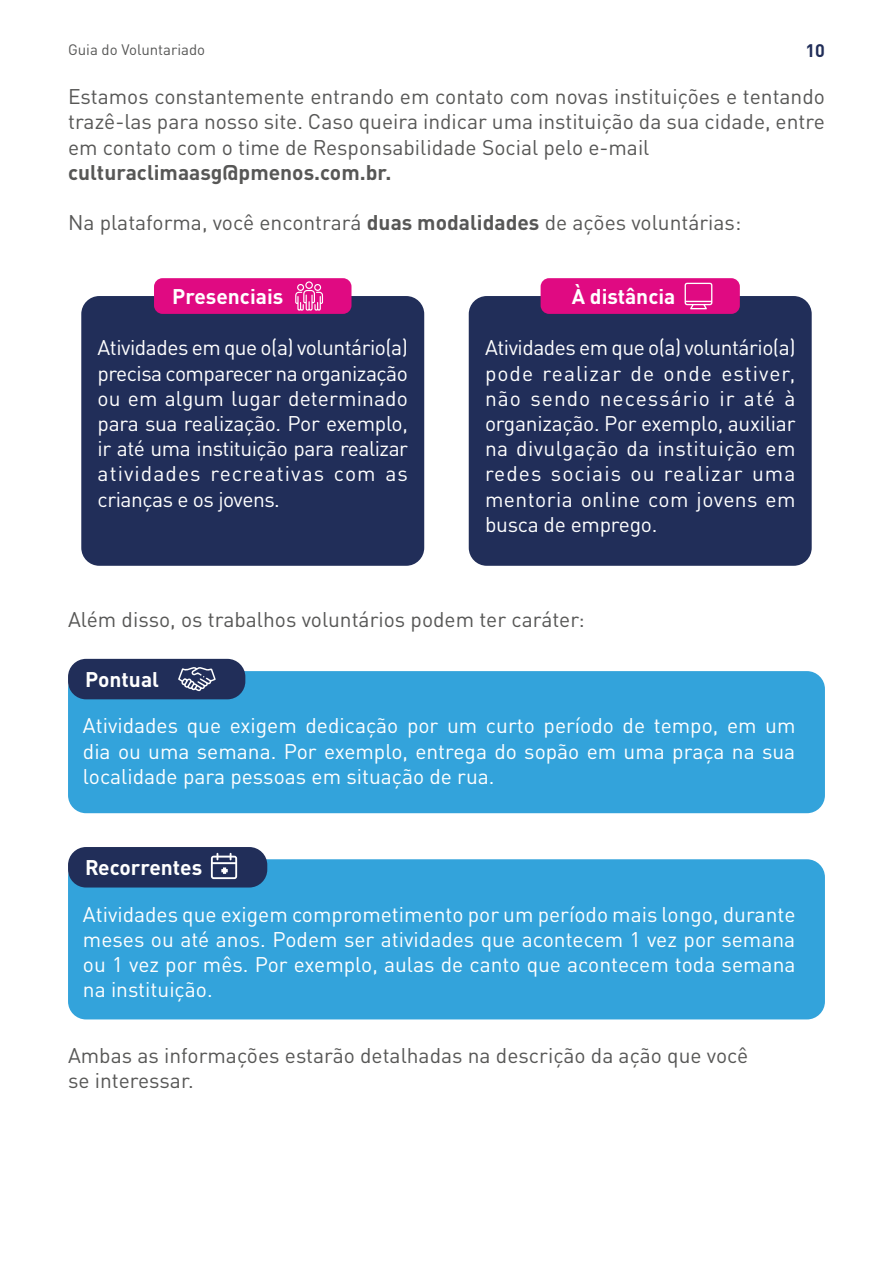
<style>
.page{position:relative;width:893px;height:1263px;background:#fff}
.page>*{position:absolute;margin:0;border:0;box-sizing:border-box;transform-origin:0 0}
.t1{font:21px/25.2px "DIN Pro";color:#fff;text-align:justify}
.t2{font:21px/25.2px "DIN Pro";color:#575756;text-align:justify}
.t3{font:700 21px "DIN Pro";color:#fff}
.t4{font:700 21px "DIN Pro";color:#575756}
.t5{font:700 18px "DIN Pro";color:#212e59}
.t6{font:15px "DIN Pro";color:#575756}
.s1{font-weight:700}
</style>
<div class="page">
<div style="left:68px;top:671px;width:757px;height:142px;background:#33a3db;border-radius:18px"></div>
<div style="left:68px;top:859px;width:757px;height:160px;background:#33a3db;border-radius:18px"></div>
<div style="left:68px;top:659px;width:177px;height:40px;background:#212e59;border-radius:18px"></div>
<div style="left:68px;top:847px;width:199px;height:40px;background:#212e59;border-radius:18px"></div>
<div style="left:81px;top:296px;width:343px;height:270px;background:#212e59;border-radius:18px"></div>
<div style="left:469px;top:296px;width:343px;height:270px;background:#212e59;border-radius:18px"></div>
<div style="left:154px;top:278px;width:197px;height:36px;background:#e00a82;border-radius:9px"></div>
<div style="left:541px;top:278px;width:199px;height:36px;background:#e00a82;border-radius:9px"></div>
<svg style="left:685px;top:283px;width:27px;height:26px"></svg>
<svg style="left:295px;top:281px;width:28px;height:30px"></svg>
<svg style="left:178px;top:667px;width:38px;height:24px"></svg>
<svg style="left:211px;top:853px;width:26px;height:26px"></svg>
<p class="t6" style="left:68px;top:38px;width:139px">Guia do Voluntariado</p>
<p class="t5" style="left:805px;top:36px;width:21px">10</p>
<p class="t2" style="left:68px;top:82px;width:758px">Estamos constantemente entrando em contato com novas instituições e tentando trazê-las para nosso site. Caso queira indicar uma instituição da sua cidade, entre em contato com o time de Responsabilidade Social pelo e-mail</p>
<p class="t4" style="left:68px;top:155px;width:325px">culturaclimaasg@pmenos.com.br.</p>
<p class="t2" style="left:68px;top:208px;width:675px">Na plataforma, você encontrará <span class="s1">duas modalidades</span> de ações voluntárias:</p>
<p class="t3" style="left:172px;top:278px;width:113px">Presenciais</p>
<p class="t3" style="left:572px;top:278px;width:105px">À distância</p>
<p class="t1" style="left:98px;top:333px;width:312px">Atividades em que o(a) voluntário(a) precisa comparecer na organização ou em algum lugar determinado para sua realização. Por exemplo, ir até uma instituição para realizar atividades recreativas com as crianças e os jovens.</p>
<p class="t1" style="left:485px;top:333px;width:312px">Atividades em que o(a) voluntário(a) pode realizar de onde estiver, não sendo necessário ir até à organização. Por exemplo, auxiliar na divulgação da instituição em redes sociais ou realizar uma mentoria online com jovens em busca de emprego.</p>
<p class="t2" style="left:68px;top:604px;width:518px">Além disso, os trabalhos voluntários podem ter caráter:</p>
<p class="t3" style="left:85px;top:662px;width:75px">Pontual</p>
<p class="t1" style="left:83px;top:711px;width:714px">Atividades que exigem dedicação por um curto período de tempo, em um dia ou uma semana. Por exemplo, entrega do sopão em uma praça na sua localidade para pessoas em situação de rua.</p>
<p class="t3" style="left:85px;top:850px;width:119px">Recorrentes</p>
<p class="t1" style="left:83px;top:899px;width:714px">Atividades que exigem comprometimento por um período mais longo, durante meses ou até anos. Podem ser atividades que acontecem 1 vez por semana ou 1 vez por mês. Por exemplo, aulas de canto que acontecem toda semana na instituição.</p>
<p class="t2" style="left:68px;top:1040px;width:682px">Ambas as informações estarão detalhadas na descrição da ação que você se interessar.</p>
</div>
